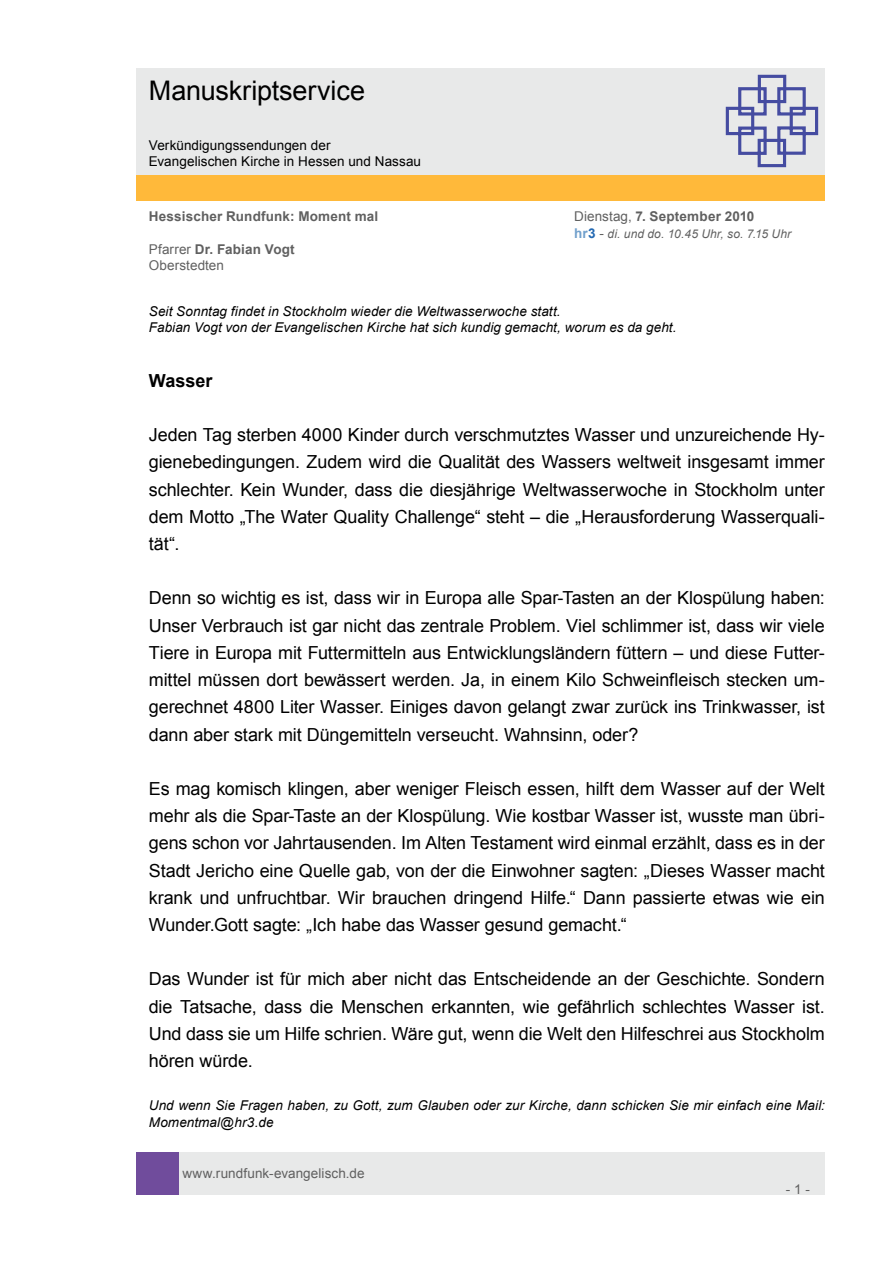
<style>
.page{position:relative;width:893px;height:1263px;background:#fff}
.page>*{position:absolute;margin:0;border:0;box-sizing:border-box;transform-origin:0 0}
.t1{font:27px "Arial";letter-spacing:-.005em;color:#000}
.t2{font:18px/27.2px "Arial";letter-spacing:-.005em;color:#000;text-align:justify}
.t3{font:700 18px "Arial";color:#000}
.t4{font:italic 13.5px/16.2px "Arial";letter-spacing:.005em;color:#000}
.t5{font:13.5px/16.2px "Arial";letter-spacing:.005em;color:#606060}
.t6{font:13.5px/16.2px "Arial";letter-spacing:.005em;color:#000}
.t7{font:700 13.5px "Arial";letter-spacing:.015em;color:#606060}
.t8{font:italic 12px "Arial";letter-spacing:.01em;color:#606060}
.s1{font-weight:400}
.s2{font-weight:700;font-style:normal;font-size:13.5px;color:#71a0cc}
.s3{font-weight:700;font-style:normal;font-size:13.5px;color:#2369b2}
.s4{font-style:normal;font-size:13.5px}
.s5{font-weight:700}
</style>
<div class="page">
<div style="left:179px;top:1152px;width:646px;height:43px;background:#e8e9e9"></div>
<div style="left:136px;top:1152px;width:43px;height:43px;background:#704c9c"></div>
<div style="left:136px;top:175px;width:689px;height:26px;background:#ffb93a"></div>
<div style="left:136px;top:68px;width:689px;height:106px;background:#e8e9e9"></div>
<svg style="left:725px;top:74px;width:94px;height:94px"></svg>
<h1 class="t1" style="left:149px;top:73px;width:218px">Manuskriptservice</h1>
<p class="t6" style="left:149px;top:137px;width:274px">Verkündigungssendungen der<br>Evangelischen Kirche in Hessen und Nassau</p>
<p class="t7" style="left:149px;top:208px;width:231px">Hessischer Rundfunk: Moment mal</p>
<p class="t7" style="left:574px;top:208px;width:182px"><span class="s1">Dienstag,</span> 7. September 2010</p>
<p class="t8" style="left:574px;top:226px;width:219px"><span class="s2">hr</span><span class="s3">3</span> <span class="s4">-</span> di. und do. 10.45 Uhr, so. 7.15 Uhr</p>
<p class="t5" style="left:149px;top:241px;width:147px">Pfarrer <span class="s5">Dr. Fabian Vogt<br></span>Oberstedten</p>
<p class="t4" style="left:149px;top:303px;width:529px">Seit Sonntag findet in Stockholm wieder die Weltwasserwoche statt.<br>Fabian Vogt von der Evangelischen Kirche hat sich kundig gemacht, worum es da geht.</p>
<p class="t3" style="left:149px;top:368px;width:65px">Wasser</p>
<p class="t2" style="left:149px;top:421px;width:678px">Jeden Tag sterben 4000 Kinder durch verschmutztes Wasser und unzureichende Hy&shy;gienebedingungen. Zudem wird die Qualität des Wassers weltweit insgesamt immer schlechter. Kein Wunder, dass die diesjährige Weltwasserwoche in Stockholm unter dem Motto „The Water Quality Challenge“ steht – die „Herausforderung Wasserquali&shy;tät“.</p>
<p class="t2" style="left:149px;top:585px;width:678px">Denn so wichtig es ist, dass wir in Europa alle Spar-Tasten an der Klospülung haben:<br>Unser Verbrauch ist gar nicht das zentrale Problem. Viel schlimmer ist, dass wir viele Tiere in Europa mit Futtermitteln aus Entwicklungsländern füttern – und diese Futter&shy;mittel müssen dort bewässert werden. Ja, in einem Kilo Schweinfleisch stecken um&shy;gerechnet 4800 Liter Wasser. Einiges davon gelangt zwar zurück ins Trinkwasser, ist dann aber stark mit Düngemitteln verseucht. Wahnsinn, oder?</p>
<p class="t2" style="left:149px;top:775px;width:678px">Es mag komisch klingen, aber weniger Fleisch essen, hilft dem Wasser auf der Welt mehr als die Spar-Taste an der Klospülung. Wie kostbar Wasser ist, wusste man übri&shy;gens schon vor Jahrtausenden. Im Alten Testament wird einmal erzählt, dass es in der Stadt Jericho eine Quelle gab, von der die Einwohner sagten: „Dieses Wasser macht krank und unfruchtbar. Wir brauchen dringend Hilfe.“ Dann passierte etwas wie ein Wunder.Gott sagte: „Ich habe das Wasser gesund gemacht.“</p>
<p class="t2" style="left:149px;top:966px;width:677px">Das Wunder ist für mich aber nicht das Entscheidende an der Geschichte. Sondern die Tatsache, dass die Menschen erkannten, wie gefährlich schlechtes Wasser ist.<br>Und dass sie um Hilfe schrien. Wäre gut, wenn die Welt den Hilfeschrei aus Stockholm hören würde.</p>
<p class="t4" style="left:149px;top:1098px;width:677px">Und wenn Sie Fragen haben, zu Gott, zum Glauben oder zur Kirche, dann schicken Sie mir einfach eine Mail:<br>Momentmal@hr3.de</p>
<p class="t5" style="left:182px;top:1165px;width:184px">www.rundfunk-evangelisch.de</p>
<p class="t5" style="left:786px;top:1181px;width:26px">- 1 -</p>
</div>
